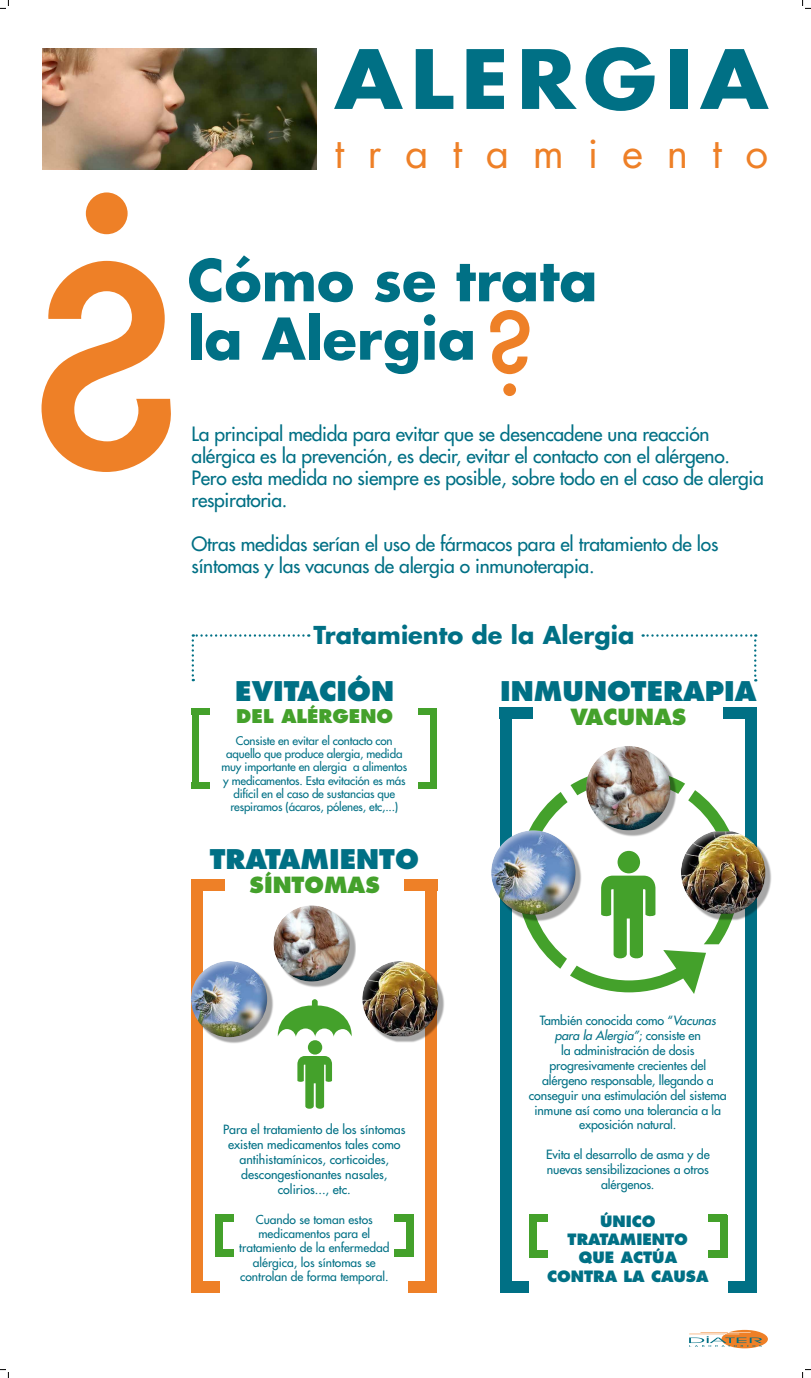
<style>
.page{position:relative;width:811px;height:1378px;background:#fff}
.page>*{position:absolute;margin:0;border:0;box-sizing:border-box;transform-origin:0 0}
.t1{font:360px "Futura";color:#ee8027}
.t2{font:109.44px "Futura";color:#ee8027}
.t3{font:700 79.36px "Futura";letter-spacing:.085em;color:#007085;scale:1.1 1}
.t4{font:700 56px/58.4px "Futura";color:#007085}
.t5{font:40.48px "Futura";letter-spacing:.585em;color:#ee8027}
.t6{font:800 26.4px "Futura";color:#007085}
.t7{font:700 24px "Futura";color:#007085}
.t8{font:800 21.68px "Futura";color:#44a12b}
.t9{font:19.2px/22px "Futura";letter-spacing:-.015em;color:#007085}
.t10{font:800 18.4px "Futura";color:#44a12b}
.t11{font:800 15.2px/18.2px "Futura";color:#007085;text-align:center}
.t12{font:12.4px/14.9px "Futura";letter-spacing:-.01em;color:#007085;text-align:center}
.t13{font:12px/14.4px "Futura";color:#007085;text-align:center}
.t14{font:11.6px/13.2px "Futura";letter-spacing:-.015em;color:#007085;text-align:center}
.s1{font-style:italic}
</style>
<div class="page">
<img style="left:42px;top:48px;width:275px;height:121px">
<div style="left:425px;top:879px;width:12px;height:413px;background:#ee8027"></div>
<div style="left:404px;top:879px;width:33px;height:11px;background:#ee8027"></div>
<div style="left:408px;top:1281px;width:29px;height:11px;background:#ee8027"></div>
<div style="left:191px;top:879px;width:12px;height:413px;background:#ee8027"></div>
<div style="left:191px;top:879px;width:34px;height:11px;background:#ee8027"></div>
<div style="left:191px;top:1281px;width:29px;height:11px;background:#ee8027"></div>
<svg style="left:277px;top:999px;width:75px;height:37px"></svg>
<div style="left:308px;top:1040px;width:14px;height:14px;background:#44a12b;border-radius:50%"></div>
<svg style="left:297px;top:1056px;width:35px;height:53px"></svg>
<div style="left:194px;top:963px;width:79px;height:80px;background:#000;opacity:.35"></div>
<div style="left:191px;top:960px;width:75px;height:60px;background:#fff;opacity:.75"></div>
<div style="left:191px;top:970px;width:77px;height:67px;background:#000;opacity:.45"></div>
<div style="left:365px;top:963px;width:80px;height:79px;background:#000;opacity:.35"></div>
<div style="left:362px;top:960px;width:75px;height:60px;background:#fff;opacity:.75"></div>
<div style="left:362px;top:970px;width:77px;height:67px;background:#000;opacity:.45"></div>
<div style="left:276px;top:908px;width:80px;height:79px;background:#000;opacity:.35"></div>
<div style="left:273px;top:904px;width:76px;height:60px;background:#fff;opacity:.75"></div>
<div style="left:273px;top:914px;width:77px;height:67px;background:#000;opacity:.45"></div>
<div style="left:500px;top:707px;width:11px;height:585px;background:#007085"></div>
<div style="left:500px;top:707px;width:33px;height:11px;background:#007085"></div>
<div style="left:500px;top:1281px;width:28px;height:11px;background:#007085"></div>
<div style="left:745px;top:707px;width:11px;height:585px;background:#007085"></div>
<div style="left:723px;top:707px;width:33px;height:11px;background:#007085"></div>
<div style="left:727px;top:1281px;width:29px;height:11px;background:#007085"></div>
<div style="left:529px;top:1214px;width:7px;height:43px;background:#44a12b"></div>
<div style="left:529px;top:1214px;width:19px;height:7px;background:#44a12b"></div>
<div style="left:529px;top:1250px;width:19px;height:7px;background:#44a12b"></div>
<div style="left:720px;top:1214px;width:7px;height:43px;background:#44a12b"></div>
<div style="left:708px;top:1214px;width:19px;height:7px;background:#44a12b"></div>
<div style="left:708px;top:1250px;width:19px;height:7px;background:#44a12b"></div>
<div style="left:215px;top:1214px;width:7px;height:42px;background:#44a12b"></div>
<div style="left:215px;top:1214px;width:19px;height:7px;background:#44a12b"></div>
<div style="left:215px;top:1249px;width:19px;height:7px;background:#44a12b"></div>
<div style="left:406px;top:1214px;width:7px;height:42px;background:#44a12b"></div>
<div style="left:394px;top:1214px;width:19px;height:7px;background:#44a12b"></div>
<div style="left:394px;top:1249px;width:19px;height:7px;background:#44a12b"></div>
<div style="left:191px;top:711px;width:7px;height:78px;background:#44a12b"></div>
<div style="left:191px;top:708px;width:19px;height:7px;background:#44a12b"></div>
<div style="left:191px;top:782px;width:19px;height:7px;background:#44a12b"></div>
<div style="left:430px;top:711px;width:7px;height:78px;background:#44a12b"></div>
<div style="left:418px;top:708px;width:19px;height:7px;background:#44a12b"></div>
<div style="left:418px;top:782px;width:19px;height:7px;background:#44a12b"></div>
<div style="left:491px;top:829px;width:83px;height:66px;background:#fff;opacity:.75"></div>
<div style="left:491px;top:840px;width:85px;height:75px;background:#000;opacity:.45"></div>
<div style="left:683px;top:834px;width:88px;height:86px;background:#000;opacity:.35"></div>
<div style="left:680px;top:829px;width:83px;height:66px;background:#fff;opacity:.75"></div>
<div style="left:680px;top:840px;width:86px;height:74px;background:#000;opacity:.45"></div>
<div style="left:585px;top:745px;width:83px;height:66px;background:#fff;opacity:.75"></div>
<div style="left:585px;top:756px;width:86px;height:74px;background:#000;opacity:.45"></div>
<img style="left:517px;top:768px;width:223px;height:226px">
<svg style="left:689px;top:1329px;width:78px;height:19px"></svg>
<svg style="left:191px;top:634px;width:118px;height:47px"></svg>
<svg style="left:642px;top:634px;width:114px;height:47px"></svg>
<svg style="left:0;top:0;width:9px;height:9px"></svg>
<svg style="left:0;top:1369px;width:9px;height:8px"></svg>
<svg style="left:802px;top:0;width:8px;height:9px"></svg>
<svg style="left:802px;top:1369px;width:8px;height:8px"></svg>
<h1 class="t1" style="left:26px;top:8px;width:165px">¿</h1>
<h3 class="t3" style="left:334px;top:24px;width:396px">ALERGIA</h3>
<h3 class="t5" style="left:334px;top:125px;width:435px">tratamiento</h3>
<h3 class="t4" style="left:187px;top:249px;width:411px">Cómo se trata la Alergia</h3>
<h2 class="t2" style="left:484px;top:283px;width:51px">?</h2>
<h3 class="t9" style="left:191px;top:423px;width:573px">La principal medida para evitar que se desencadene una reacción alérgica es la prevención, es decir, evitar el contacto con el alérgeno.<br>Pero esta medida no siempre es posible, sobre todo en el caso de alergia respiratoria.</h3>
<h3 class="t9" style="left:191px;top:533px;width:528px">Otras medidas serían el uso de fármacos para el tratamiento de los síntomas y las vacunas de alergia o inmunoterapia.</h3>
<h3 class="t7" style="left:313px;top:618px;width:322px">Tratamiento de la Alergia</h3>
<h3 class="t6" style="left:235px;top:675px;width:160px">EVITACIÓN</h3>
<h3 class="t10" style="left:236px;top:705px;width:158px">DEL ALÉRGENO</h3>
<p class="t14" style="left:221px;top:734px;width:187px">Consiste en evitar el contacto con aquello que produce alergia, medida muy importante en alergia a alimentos y medicamentos. Esta evitación es más difícil en el caso de sustancias que respiramos (ácaros, pólenes, etc,...)</p>
<h3 class="t6" style="left:210px;top:843px;width:211px">TRATAMIENTO</h3>
<h3 class="t8" style="left:249px;top:871px;width:132px">SÍNTOMAS</h3>
<h3 class="t6" style="left:500px;top:675px;width:258px">INMUNOTERAPIA</h3>
<h3 class="t8" style="left:570px;top:703px;width:117px">VACUNAS</h3>
<p class="t12" style="left:223px;top:1122px;width:184px">Para el tratamiento de los síntomas existen medicamentos tales como antihistamínicos, corticoides, descongestionantes nasales, colirios..., etc.</p>
<p class="t13" style="left:239px;top:1211px;width:151px">Cuando se toman estos medicamentos para el tratamiento de la enfermedad alérgica, los síntomas se controlan de forma temporal.</p>
<p class="t12" style="left:529px;top:1013px;width:199px">También conocida como “<span class="s1">Vacunas para la Alergia”</span>; consiste en<br>la administración de dosis progresivamente crecientes del alérgeno responsable, llegando a conseguir una estimulación del sistema inmune así como una tolerancia a la exposición natural.</p>
<p class="t12" style="left:546px;top:1147px;width:165px">Evita el desarrollo de asma y de nuevas sensibilizaciones a otros alérgenos.</p>
<p class="t11" style="left:547px;top:1212px;width:163px">ÚNICO<br>TRATAMIENTO<br>QUE ACTÚA<br>CONTRA LA CAUSA</p>
</div>
